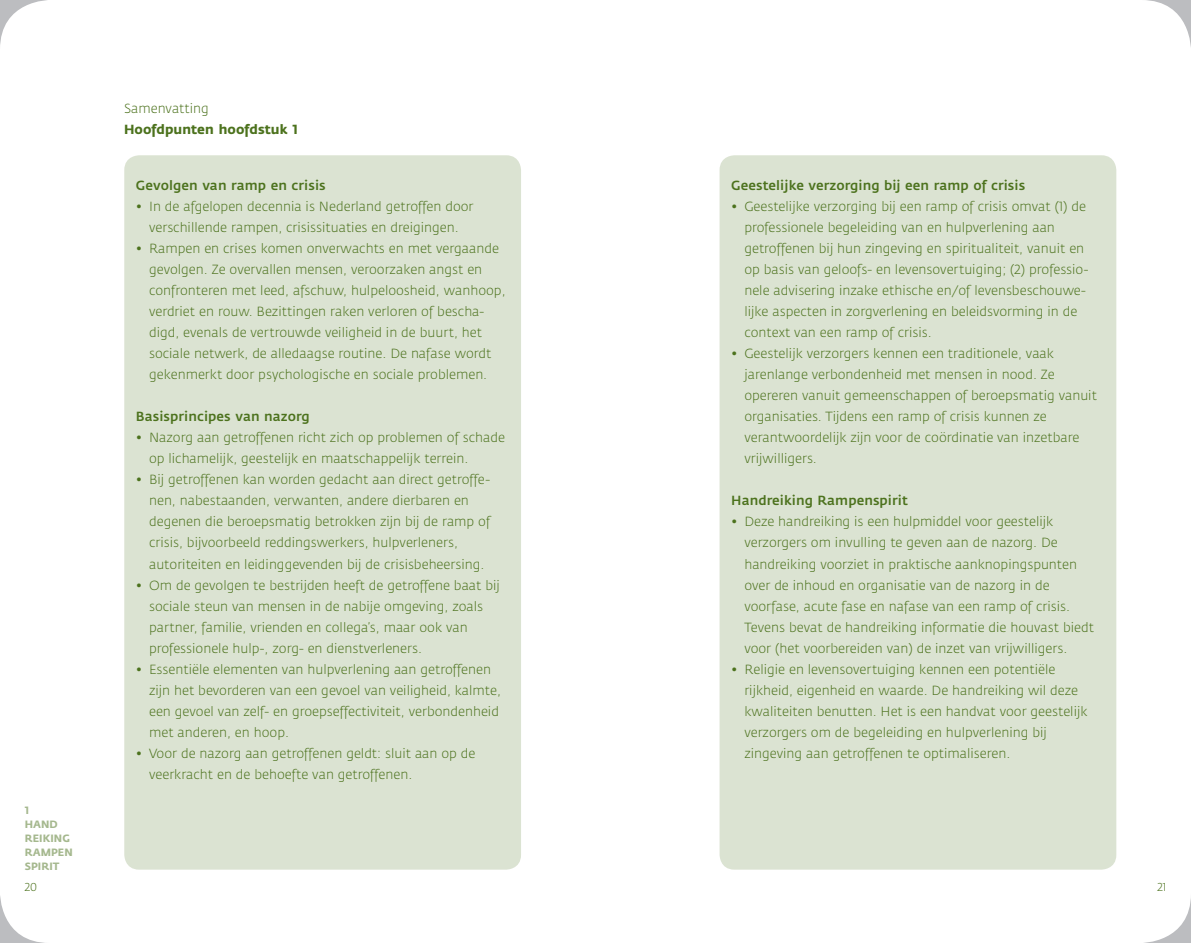
<style>
.page{position:relative;width:1191px;height:943px;background:#fff}
.page>*{position:absolute;margin:0;border:0;box-sizing:border-box;transform-origin:0 0}
.t1{font:300 13.12px/21px "Fedra Sans";color:#4c721d}
.t2{font:500 13.12px "Fedra Sans";letter-spacing:.005em;color:#4c721d}
.t3{font:700 13.12px "Fedra Sans";color:#4c721d}
.t4{font:300 11.38px "Fedra Sans";color:#4c721d}
.t5{font:700 10.5px/14px "Fedra Sans";color:#a5b88e}
</style>
<div class="page">
<div style="left:719px;top:155px;width:397px;height:714px;background:#dbe3d2;border-radius:15px"></div>
<div style="left:124px;top:155px;width:397px;height:714px;background:#dbe3d2;border-radius:15px"></div>
<p class="t5" style="left:25px;top:803px;width:34px">1<br>HAND<br>REI KING<br>RAMPEN<br>SPIRI</p>
<p class="t5" style="left:53px;top:859px;width:8px">T</p>
<p class="t1" style="left:124px;top:98px;width:86px">Samenvatting</p>
<p class="t3" style="left:124px;top:122px;width:175px">Hoofdpunten hoofdstuk 1</p>
<p class="t2" style="left:136px;top:178px;width:191px">Gevolgen van ramp en crisis</p>
<p class="t1" style="left:136px;top:196px;width:339px;text-align:center">• I n de afgelopen decennia is Nederland getroffen door verschillende rampen, crisissituaties en dreigingen.</p>
<p class="t1" style="left:149px;top:238px;width:358px;text-indent:-13px">• Rampen en crises komen onverwachts en met vergaande gevolgen. Ze overvallen mensen, veroorzaken angst en confronteren met leed, afschuw, hulpeloosheid, wanhoop, verdriet en rouw. Bezittingen raken verloren of bescha&shy;digd, evenals de vertrouwde veiligheid in de buurt, het sociale netwerk, de alledaagse routine. De nafase wordt gekenmerkt door psychologische en sociale problemen.</p>
<p class="t2" style="left:136px;top:409px;width:175px">Basisprincipes van nazorg</p>
<p class="t1" style="left:149px;top:427px;width:357px;text-indent:-13px">• Nazorg aan getroffenen richt zich op problemen of schade op lichamelijk, geestelijk en maatschappelijk terrein.</p>
<p class="t1" style="left:149px;top:469px;width:343px;text-indent:-13px">• Bij getroffenen kan worden gedacht aan direct getroffe&shy;nen, nabestaanden, verwanten, andere dierbaren en degenen die beroepsmatig betrokken zijn bij de ramp of crisis, bijvoorbeeld reddingswerkers, hulpverleners, autoriteiten en leidinggevenden bij de crisisbeheersing.</p>
<p class="t1" style="left:149px;top:574px;width:353px;text-indent:-13px">• O m de gevolgen te bestrijden heeft de getroffene baat bij sociale steun van mensen in de nabije omgeving, zoals partner, familie, vrienden en collega’s, maar ook van professionele hulp-, zorg- en dienstverleners.</p>
<p class="t1" style="left:149px;top:658px;width:353px;text-indent:-13px">• Essentiële elementen van hulpverlening aan getroffenen zijn het bevorderen van een gevoel van veiligheid, kalmte, een gevoel van zelf- en groepseffectiviteit, verbondenheid met anderen, en hoop.</p>
<p class="t1" style="left:149px;top:742px;width:328px;text-indent:-13px">• Voor de nazorg aan getroffenen geldt: sluit aan op de veerkracht en de behoefte van getroffenen.</p>
<p class="t2" style="left:731px;top:178px;width:295px">Geestelijke verzorging bij een ramp of crisis</p>
<p class="t1" style="left:744px;top:196px;width:345px;text-indent:-13px">• Geestelijke verzorging bij een ramp of crisis omvat (1) de professionele begeleiding van en hulpverlening aan getroffenen bij hun zingeving en spiritualiteit, vanuit en op basis van geloofs- en levensovertuiging; (2) professio&shy;nele advisering inzake ethische en/of levensbeschouwe&shy;lijke aspecten in zorgverlening en beleidsvorming in de context van een ramp of crisis.</p>
<p class="t1" style="left:744px;top:343px;width:354px;text-indent:-13px">• Geestelijk verzorgers kennen een traditionele, vaak jarenlange verbondenheid met mensen in nood. Ze opereren vanuit gemeenschappen of beroepsmatig vanuit organisaties. Tijdens een ramp of crisis kunnen ze verantwoordelijk zijn voor de coördinatie van inzetbare vrijwilligers.</p>
<p class="t2" style="left:731px;top:493px;width:178px">Handreiking Rampenspirit</p>
<p class="t1" style="left:744px;top:511px;width:351px;text-indent:-13px">• Deze handreiking is een hulpmiddel voor geestelijk verzorgers om invulling te geven aan de nazorg. De handreiking voorziet in praktische aanknopingspunten over de inhoud en organisatie van de nazorg in de voorfase, acute fase en nafase van een ramp of crisis.<br>Tevens bevat de handreiking informatie die houvast biedt voor (het voorbereiden van) de inzet van vrijwilligers.</p>
<p class="t1" style="left:744px;top:658px;width:345px;text-indent:-13px">• Religie en levensovertuiging kennen een potentiële rijkheid, eigenheid en waarde. De handreiking wil deze kwaliteiten benutten. H et is een handvat voor geestelijk verzorgers om de begeleiding en hulpverlening bij zingeving aan getroffenen te optimaliseren.</p>
<p class="t4" style="left:25px;top:880px;width:14px">20</p>
<p class="t4" style="left:1157px;top:880px;width:10px">21</p>
</div>
